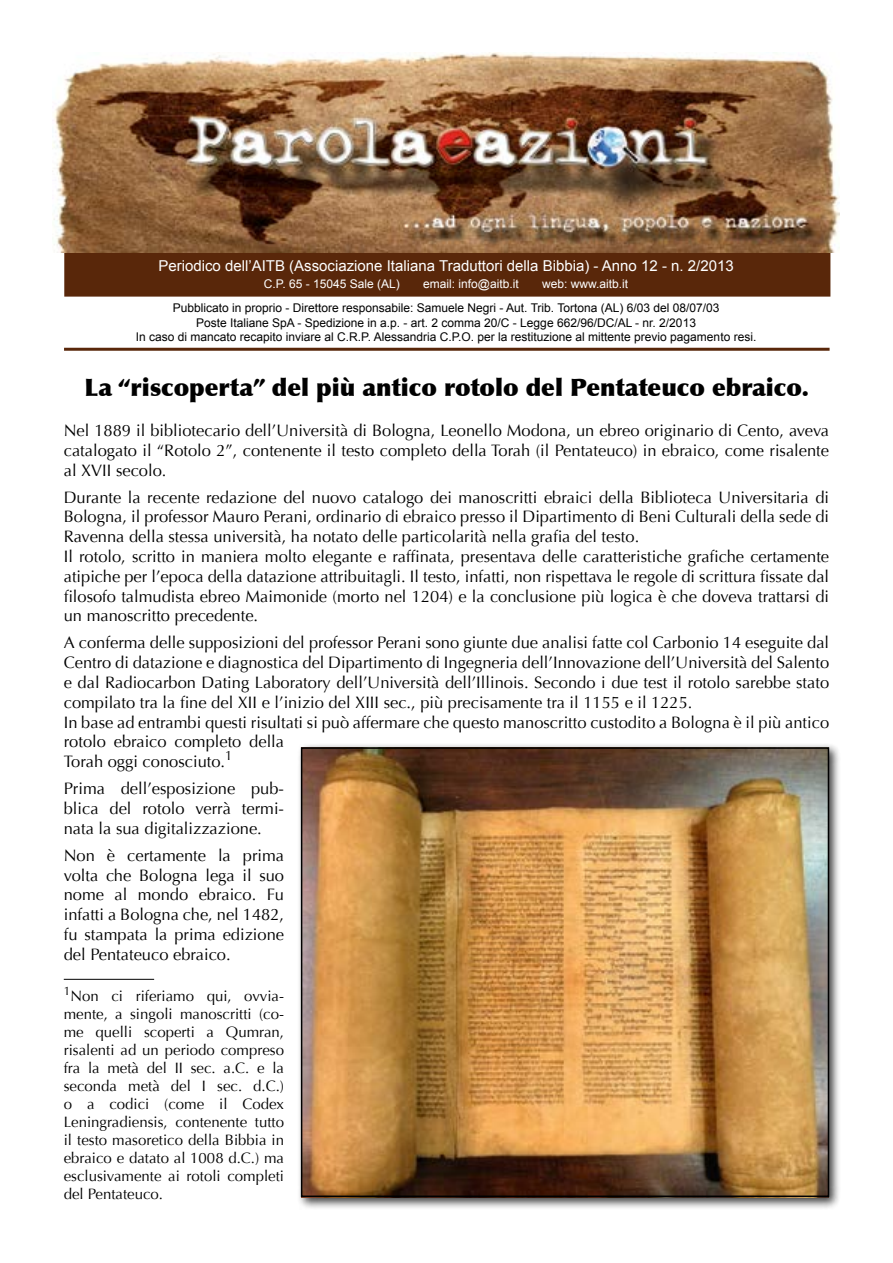
<style>
.page{position:relative;width:893px;height:1263px;background:#fff}
.page>*{position:absolute;margin:0;border:0;box-sizing:border-box;transform-origin:0 0}
.t1{font:900 24px "Optima";color:#000}
.t2{font:16.5px/19.8px "Optima";color:#000;text-align:justify}
.t3{font:15px/18px "Optima";color:#000;text-align:justify}
.t4{font:15px "Arial";color:#fff}
.t5{font:12px/14.4px "Arial";color:#000;text-align:center}
.t6{font:12px "Arial";color:#fff}
.t7{font:12px "Optima";color:#000}
</style>
<div class="page">
<hr style="left:64px;top:348px;width:766px;height:3px;background:#59270a">
<div style="left:64px;top:252px;width:766px;height:45px;background:#59270a;border:5px solid #59270a"></div>
<img style="left:53px;top:52px;width:786px;height:200px">
<div style="left:297px;top:743px;width:543px;height:467px;background:#000;opacity:.75"></div>
<img style="left:304px;top:750px;width:522px;height:444px">
<div style="left:301px;top:747px;width:528px;height:450px;border:2px solid #000"></div>
<hr style="left:64px;top:979px;width:90px;height:1px;background:#000">
<p class="t4" style="left:158px;top:256px;width:577px">Periodico dell’AITB (Associazione Italiana Traduttori della Bibbia) - Anno 12 - n. 2/2013</p>
<p class="t6" style="left:264px;top:276px;width:137px">C.P. 65 - 15045 Sale (AL)</p>
<p class="t6" style="left:423px;top:276px;width:97px">email: info@aitb.it</p>
<p class="t6" style="left:542px;top:276px;width:88px">web: www.aitb.it</p>
<p class="t5" style="left:136px;top:301px;width:622px">Pubblicato in proprio - Direttore responsabile: Samuele Negri - Aut. Trib. Tortona (AL) 6/03 del 08/07/03<br>Poste Italiane SpA - Spedizione in a.p. - art. 2 comma 20/C - Legge 662/96/DC/AL - nr. 2/2013<br>In caso di mancato recapito inviare al C.R.P. Alessandria C.P.O. per la restituzione al mittente previo pagamento resi.</p>
<h1 class="t1" style="left:85px;top:373px;width:726px">La “riscoperta” del più antico rotolo del Pentateuco ebraico.</h1>
<p class="t2" style="left:64px;top:421px;width:767px">Nel 1889 il bibliotecario dell’Università di Bologna, Leonello Modona, un ebreo originario di Cento, aveva catalogato il “Rotolo 2”, contenente il testo completo della Torah (il Pentateuco) in ebraico, come risalente al XVII secolo.</p>
<p class="t2" style="left:64px;top:487px;width:767px;text-align:left">Durante la recente redazione del nuovo catalogo dei manoscritti ebraici della Biblioteca Universitaria di Bologna, il professor Mauro Perani, ordinario di ebraico presso il Dipartimento di Beni Culturali della sede di Ravenna della stessa università, ha notato delle particolarità nella grafia del testo.<br>Il rotolo, scritto in maniera molto elegante e raffinata, presentava delle caratteristiche grafiche certamente atipiche per l’epoca della datazione attribuitagli. Il testo, infatti, non rispettava le regole di scrittura fissate dal filosofo talmudista ebreo Maimonide (morto nel 1204) e la conclusione più logica è che doveva trattarsi di un manoscritto precedente.</p>
<p class="t2" style="left:64px;top:633px;width:767px;text-align:left">A conferma delle supposizioni del professor Perani sono giunte due analisi fatte col Carbonio 14 eseguite dal Centro di datazione e diagnostica del Dipartimento di Ingegneria dell’Innovazione dell’Università del Salento e dal Radiocarbon Dating Laboratory dell’Università dell’Illinois. Secondo i due test il rotolo sarebbe stato compilato tra la fine del XII e l’inizio del XIII sec., più precisamente tra il 1155 e il 1225.<br>In base ad entrambi questi risultati si può affermare che questo manoscritto custodito a Bologna è il più antico rotolo ebraico completo della<br>Torah oggi conosciuto.<sup>1</sup></p>
<p class="t2" style="left:64px;top:779px;width:222px">Prima dell’esposizione pub&shy;blica del rotolo verrà termi&shy;nata la sua digitalizzazione.</p>
<p class="t2" style="left:64px;top:845px;width:222px">Non è certamente la prima volta che Bologna lega il suo nome al mondo ebraico. Fu infatti a Bologna che, nel 1482, fu stampata la prima edizione del Pentateuco ebraico.</p>
<p class="t7" style="left:64px;top:983px;width:8px">1</p>
<p class="t3" style="left:64px;top:987px;width:222px;text-indent:7px">Non ci riferiamo qui, ovvia&shy;mente, a singoli manoscritti (co&shy;me quelli scoperti a Qumran, risalenti ad un periodo compreso fra la metà del II sec. a.C. e la seconda metà del I sec. d.C.) o a codici (come il Codex Leningradiensis, contenente tutto il testo masoretico della Bibbia in ebraico e datato al 1008 d.C.) ma esclusivamente ai rotoli completi del Pentateuco.</p>
</div>
